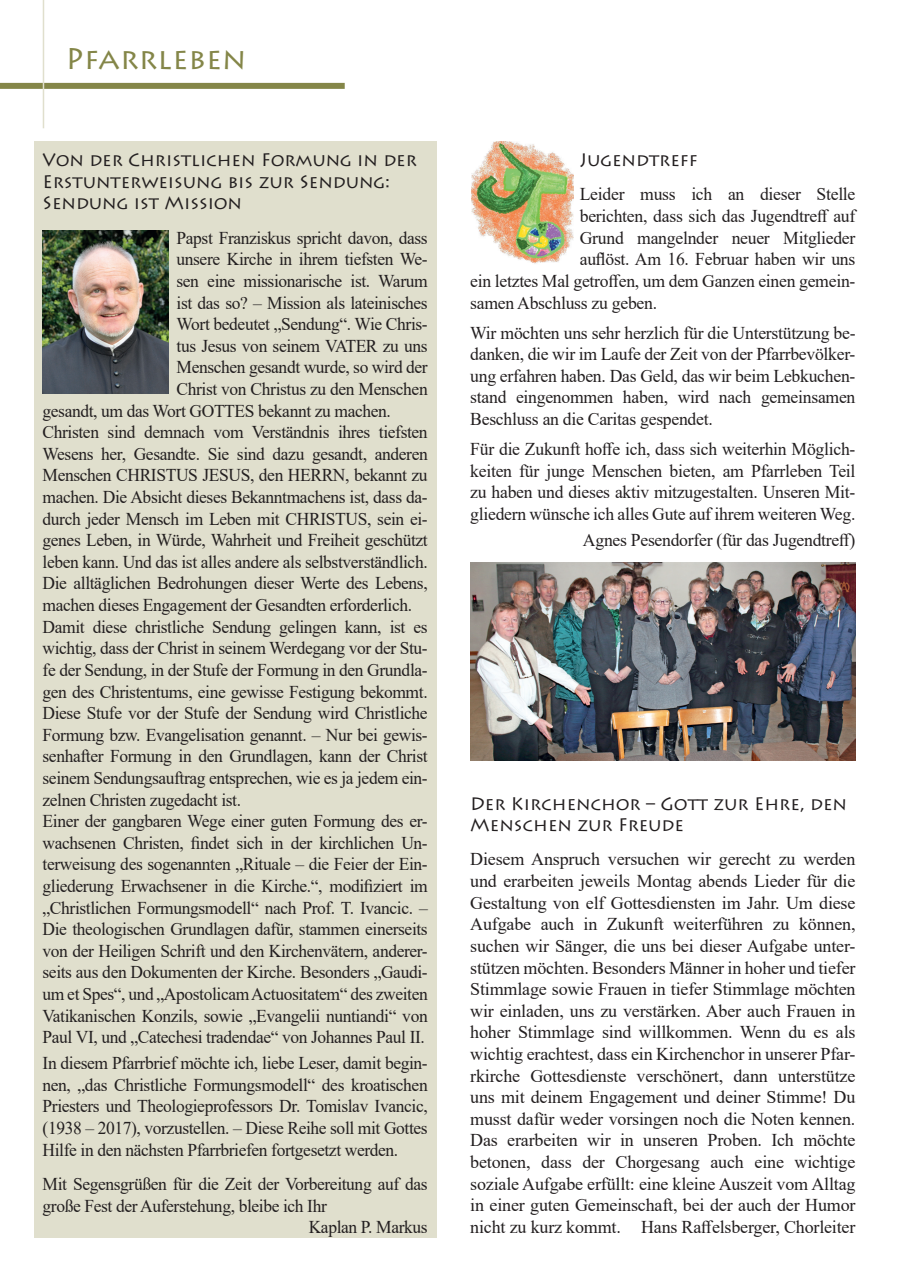
<style>
.page{position:relative;width:898px;height:1272px;background:#fff}
.page>*{position:absolute;margin:0;border:0;box-sizing:border-box;transform-origin:0 0}
.t1{font:30px "Lithos Pro";letter-spacing:.005em;color:#848648}
.t2{font:18px/21.6px "Times New Roman";letter-spacing:-.02em;color:#231f20;text-align:justify}
.t3{font:18px/21.6px "Lithos Pro";color:#231f20}
</style>
<div class="page">
<div style="left:0;top:83px;width:344px;height:6px;background:#848648"></div>
<hr style="left:43px;top:0;width:1px;height:128px;background:#e0dfcd">
<div style="left:34px;top:142px;width:402px;height:1095px;background:#e0dfcd"></div>
<img style="left:43px;top:231px;width:125px;height:162px">
<img style="left:472px;top:142px;width:101px;height:122px">
<img style="left:470px;top:562px;width:385px;height:198px">
<h1 class="t1" style="left:65px;top:41px;width:182px">Pfarrleben</h1>
<p class="t3" style="left:43px;top:149px;width:376px">Von der Christlichen Formung in der<br>Erstunterweisung bis zur Sendung:<br>Sendung ist Mission</p>
<p class="t2" style="left:176px;top:226px;width:252px">Papst Franziskus spricht davon, dass</p>
<p class="t2" style="left:176px;top:248px;width:253px">unsere Kirche in ihrem tiefsten We-</p>
<p class="t2" style="left:176px;top:269px;width:252px">sen eine missionarische ist. Warum</p>
<p class="t2" style="left:176px;top:291px;width:252px">ist das so? – Mission als lateinisches</p>
<p class="t2" style="left:176px;top:313px;width:252px">Wort bedeutet „Sendung“. Wie Chris-</p>
<p class="t2" style="left:176px;top:334px;width:252px">tus Jesus von seinem VATER zu uns</p>
<p class="t2" style="left:176px;top:356px;width:252px">Menschen gesandt wurde, so wird der</p>
<p class="t2" style="left:176px;top:377px;width:252px">Christ von Christus zu den Menschen</p>
<p class="t2" style="left:43px;top:399px;width:350px">gesandt, um das Wort GOTTES bekannt zu machen.</p>
<p class="t2" style="left:43px;top:421px;width:386px">Christen sind demnach vom Verständnis ihres tiefsten</p>
<p class="t2" style="left:43px;top:442px;width:386px">Wesens her, Gesandte. Sie sind dazu gesandt, anderen</p>
<p class="t2" style="left:43px;top:464px;width:386px">Menschen CHRISTUS JESUS, den HERRN, bekannt zu</p>
<p class="t2" style="left:43px;top:485px;width:386px">machen. Die Absicht dieses Bekanntmachens ist, dass da-</p>
<p class="t2" style="left:43px;top:507px;width:386px">durch jeder Mensch im Leben mit CHRISTUS, sein ei-</p>
<p class="t2" style="left:43px;top:529px;width:386px">genes Leben, in Würde, Wahrheit und Freiheit geschützt</p>
<p class="t2" style="left:43px;top:550px;width:386px">leben kann. Und das ist alles andere als selbstverständlich.</p>
<p class="t2" style="left:43px;top:572px;width:386px">Die alltäglichen Bedrohungen dieser Werte des Lebens,</p>
<p class="t2" style="left:43px;top:593px;width:371px">machen dieses Engagement der Gesandten erforderlich.</p>
<p class="t2" style="left:43px;top:615px;width:386px">Damit diese christliche Sendung gelingen kann, ist es</p>
<p class="t2" style="left:43px;top:637px;width:386px">wichtig, dass der Christ in seinem Werdegang vor der Stu-</p>
<p class="t2" style="left:43px;top:658px;width:386px">fe der Sendung, in der Stufe der Formung in den Grundla-</p>
<p class="t2" style="left:43px;top:680px;width:386px">gen des Christentums, eine gewisse Festigung bekommt.</p>
<p class="t2" style="left:43px;top:701px;width:386px">Diese Stufe vor der Stufe der Sendung wird Christliche</p>
<p class="t2" style="left:43px;top:723px;width:386px">Formung bzw. Evangelisation genannt. – Nur bei gewis-</p>
<p class="t2" style="left:43px;top:745px;width:386px">senhafter Formung in den Grundlagen, kann der Christ</p>
<p class="t2" style="left:43px;top:766px;width:386px">seinem Sendungsauftrag entsprechen, wie es ja jedem ein-</p>
<p class="t2" style="left:43px;top:788px;width:200px">zelnen Christen zugedacht ist.</p>
<p class="t2" style="left:43px;top:809px;width:386px">Einer der gangbaren Wege einer guten Formung des er-</p>
<p class="t2" style="left:43px;top:831px;width:386px">wachsenen Christen, findet sich in der kirchlichen Un-</p>
<p class="t2" style="left:43px;top:853px;width:386px">terweisung des sogenannten „Rituale – die Feier der Ein-</p>
<p class="t2" style="left:43px;top:874px;width:386px">gliederung Erwachsener in die Kirche.“, modifiziert im</p>
<p class="t2" style="left:43px;top:896px;width:386px">„Christlichen Formungsmodell“ nach Prof. T. Ivancic. –</p>
<p class="t2" style="left:43px;top:917px;width:386px">Die theologischen Grundlagen dafür, stammen einerseits</p>
<p class="t2" style="left:43px;top:939px;width:386px">von der Heiligen Schrift und den Kirchenvätern, anderer-</p>
<p class="t2" style="left:43px;top:961px;width:386px">seits aus den Dokumenten der Kirche. Besonders „Gaudi-</p>
<p class="t2" style="left:43px;top:982px;width:386px">um et Spes“, und „Apostolicam Actuositatem“ des zweiten</p>
<p class="t2" style="left:43px;top:1004px;width:386px">Vatikanischen Konzils, sowie „Evangelii nuntiandi“ von</p>
<p class="t2" style="left:43px;top:1025px;width:383px">Paul VI, und „Catechesi tradendae“ von Johannes Paul II.</p>
<p class="t2" style="left:43px;top:1051px;width:386px">In diesem Pfarrbrief möchte ich, liebe Leser, damit begin&shy;nen, „das Christliche Formungsmodell“ des kroatischen Priesters und Theologieprofessors Dr. Tomislav Ivancic, (1938 – 2017), vorzustellen. – Diese Reihe soll mit Gottes Hilfe in den nächsten Pfarrbriefen fortgesetzt werden.</p>
<p class="t2" style="left:43px;top:1172px;width:386px">Mit Segensgrüßen für die Zeit der Vorbereitung auf das</p>
<p class="t2" style="left:43px;top:1194px;width:286px">große Fest der Auferstehung, bleibe ich Ihr</p>
<p class="t2" style="left:308px;top:1215px;width:120px">Kaplan P. Markus</p>
<p class="t3" style="left:579px;top:149px;width:119px">Jugendtreff</p>
<p class="t2" style="left:579px;top:183px;width:277px">Leider muss ich an dieser Stelle</p>
<p class="t2" style="left:579px;top:205px;width:277px">berichten, dass sich das Jugendtreff auf</p>
<p class="t2" style="left:579px;top:226px;width:277px">Grund mangelnder neuer Mitglieder</p>
<p class="t2" style="left:579px;top:248px;width:277px">auflöst. Am 16. Februar haben wir uns</p>
<p class="t2" style="left:470px;top:269px;width:386px">ein letztes Mal getroffen, um dem Ganzen einen gemein-</p>
<p class="t2" style="left:470px;top:291px;width:188px">samen Abschluss zu geben.</p>
<p class="t2" style="left:470px;top:321px;width:386px">Wir möchten uns sehr herzlich für die Unterstützung be&shy;danken, die wir im Laufe der Zeit von der Pfarrbevölker&shy;ung erfahren haben. Das Geld, das wir beim Lebkuchen&shy;stand eingenommen haben, wird nach gemeinsamen Beschluss an die Caritas gespendet.</p>
<p class="t2" style="left:470px;top:438px;width:386px">Für die Zukunft hoffe ich, dass sich weiterhin Möglich&shy;keiten für junge Menschen bieten, am Pfarrleben Teil zu haben und dieses aktiv mitzugestalten. Unseren Mit&shy;gliedern wünsche ich alles Gute auf ihrem weiteren Weg.</p>
<p class="t2" style="left:582px;top:528px;width:274px">Agnes Pesendorfer (für das Jugendtreff)</p>
<p class="t3" style="left:470px;top:792px;width:378px">Der Kirchenchor – Gott zur Ehre, den<br>Menschen zur Freude</p>
<p class="t2" style="left:470px;top:848px;width:386px">Diesem Anspruch versuchen wir gerecht zu werden und erarbeiten jeweils Montag abends Lieder für die Gestaltung von elf Gottesdiensten im Jahr. Um diese Aufgabe auch in Zukunft weiterführen zu können, suchen wir Sänger, die uns bei dieser Aufgabe unter&shy;stützen möchten. Besonders Männer in hoher und tiefer Stimmlage sowie Frauen in tiefer Stimmlage möchten wir einladen, uns zu verstärken. Aber auch Frauen in hoher Stimmlage sind willkommen. Wenn du es als wichtig erachtest, dass ein Kirchenchor in unserer Pfar&shy;rkirche Gottesdienste verschönert, dann unterstütze uns mit deinem Engagement und deiner Stimme! Du musst dafür weder vorsingen noch die Noten kennen.<br>Das erarbeiten wir in unseren Proben. Ich möchte betonen, dass der Chorgesang auch eine wichtige soziale Aufgabe erfüllt: eine kleine Auszeit vom Alltag in einer guten Gemeinschaft, bei der auch der Humor nicht zu kurz kommt. Hans Raffelsberger, Chorleiter</p>
</div>
